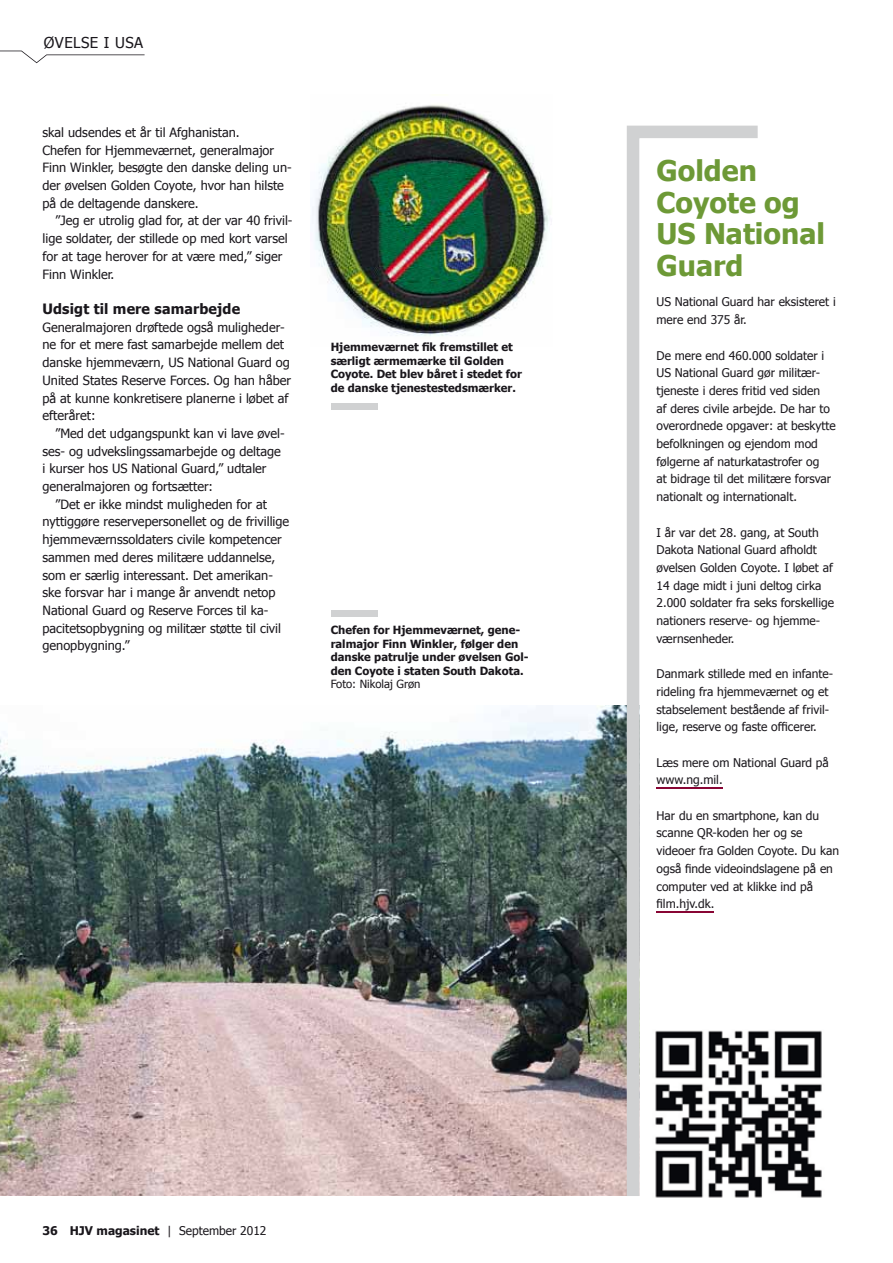
<style>
.page{position:relative;width:893px;height:1263px;background:#fff}
.page>*{position:absolute;margin:0;border:0;box-sizing:border-box;transform-origin:0 0}
.t1{font:700 28.5px/31.5px "Tahoma";color:#6d9936}
.t2{font:15px "Tahoma";letter-spacing:.03em;color:#1a171c}
.t3{font:700 14.25px "Tahoma";letter-spacing:.01em;color:#1a171c}
.t4{font:12.75px/17.7px "Tahoma";color:#1a171c}
.t5{font:12px/17.7px "Tahoma";color:#1a171c}
.t6{font:700 12px "Tahoma";color:#1a171c}
.t7{font:700 11.25px/13.5px "Tahoma";color:#1a171c}
.t8{font:11.25px "Tahoma";color:#1a171c}
.s1{font-weight:400}
</style>
<div class="page">
<img style="left:0;top:705px;width:627px;height:491px">
<div style="left:627px;top:126px;width:131px;height:1070px;background:#d0d1d2"></div>
<svg style="left:639px;top:138px;width:119px;height:1058px"></svg>
<hr style="left:656px;top:788px;width:67px;height:1px;background:#880534">
<hr style="left:656px;top:911px;width:58px;height:2px;background:#880534">
<img style="left:312px;top:105px;width:239px;height:231px">
<div style="left:331px;top:610px;width:46px;height:6px;background:#d0d1d2"></div>
<div style="left:331px;top:403px;width:46px;height:6px;background:#d0d1d2"></div>
<svg style="left:0;top:51px;width:145px;height:12px"></svg>
<img style="left:648px;top:1026px;width:174px;height:172px">
<p class="t2" style="left:44px;top:33px;width:101px">ØVElSE I USA</p>
<p class="t4" style="left:43px;top:123px;width:251px">skal udsendes et år til Afghanistan.<br>Chefen for hjemmeværnet, generalmajor Finn Winkler, besøgte den danske deling un&shy;der øvelsen Golden Coyote, hvor han hilste på de deltagende danskere.</p>
<p class="t4" style="left:43px;top:212px;width:252px;text-indent:13px">”Jeg er utrolig glad for, at der var 40 frivil&shy;lige soldater, der stillede op med kort varsel for at tage herover for at være med,” siger Finn Winkler.</p>
<p class="t3" style="left:43px;top:300px;width:199px">Udsigt til mere samarbejde</p>
<p class="t4" style="left:43px;top:318px;width:250px">Generalmajoren drøftede også muligheder&shy;ne for et mere fast samarbejde mellem det danske hjemmeværn, US national Guard og United States Reserve Forces. og han håber på at kunne konkretisere planerne i løbet af efteråret:</p>
<p class="t4" style="left:43px;top:424px;width:244px;text-indent:13px">”Med det udgangspunkt kan vi lave øvel&shy;ses- og udvekslingssamarbejde og deltage i kurser hos US national Guard,” udtaler generalmajoren og fortsætter:</p>
<p class="t4" style="left:43px;top:495px;width:248px;text-indent:13px">”det er ikke mindst muligheden for at nyttiggøre reservepersonellet og de frivillige hjemmeværnssoldaters civile kompetencer sammen med deres militære uddannelse, som er særlig interessant. det amerikan&shy;ske forsvar har i mange år anvendt netop national Guard og Reserve Forces til ka&shy;pacitetsopbygning og militær støtte til civil genopbygning.”</p>
<p class="t7" style="left:331px;top:340px;width:193px">Hjemmeværnet fik fremstillet et særligt ærmemærke til Golden<br>Coyote. Det blev båret i stedet for de danske tjenestestedsmærker.</p>
<p class="t7" style="left:331px;top:623px;width:200px">Chefen for Hjemmeværnet, gene&shy;ralmajor Finn Winkler, følger den danske patrulje under øvelsen Gol&shy;den Coyote i staten South Dakota.</p>
<p class="t8" style="left:331px;top:677px;width:91px">Foto: nikolaj Grøn</p>
<p class="t6" style="left:43px;top:1222px;width:225px">36 HJV magasinet <span class="s1">| September 2012</span></p>
<h1 class="t1" style="left:656px;top:154px;width:170px">Golden<br>Coyote og<br>US National<br>Guard</h1>
<p class="t5" style="left:656px;top:293px;width:181px">US national Guard har eksisteret i mere end 375 år.</p>
<p class="t5" style="left:656px;top:346px;width:181px">de mere end 460.000 soldater i<br>US national Guard gør militær&shy;tjeneste i deres fritid ved siden<br>af deres civile arbejde. de har to overordnede opgaver: at beskytte befolkningen og ejendom mod følgerne af naturkatastrofer og<br>at bidrage til det militære forsvar nationalt og internationalt.</p>
<p class="t5" style="left:656px;top:523px;width:179px">I år var det 28. gang, at South dakota national Guard afholdt øvelsen Golden Coyote. I løbet af<br>14 dage midt i juni deltog cirka<br>2.000 soldater fra seks forskellige nationers reserve- og hjemme&shy;værnsenheder.</p>
<p class="t5" style="left:656px;top:664px;width:178px">danmark stillede med en infante&shy;rideling fra hjemmeværnet og et stabselement bestående af frivil&shy;lige, reserve og faste officerer.</p>
<p class="t5" style="left:656px;top:753px;width:174px">læs mere om national Guard på www.ng.mil.</p>
<p class="t5" style="left:656px;top:806px;width:184px">har du en smartphone, kan du scanne QR-koden her og se videoer fra Golden Coyote. du kan også finde videoindslagene på en computer ved at klikke ind på film.hjv.dk.</p>
</div>
